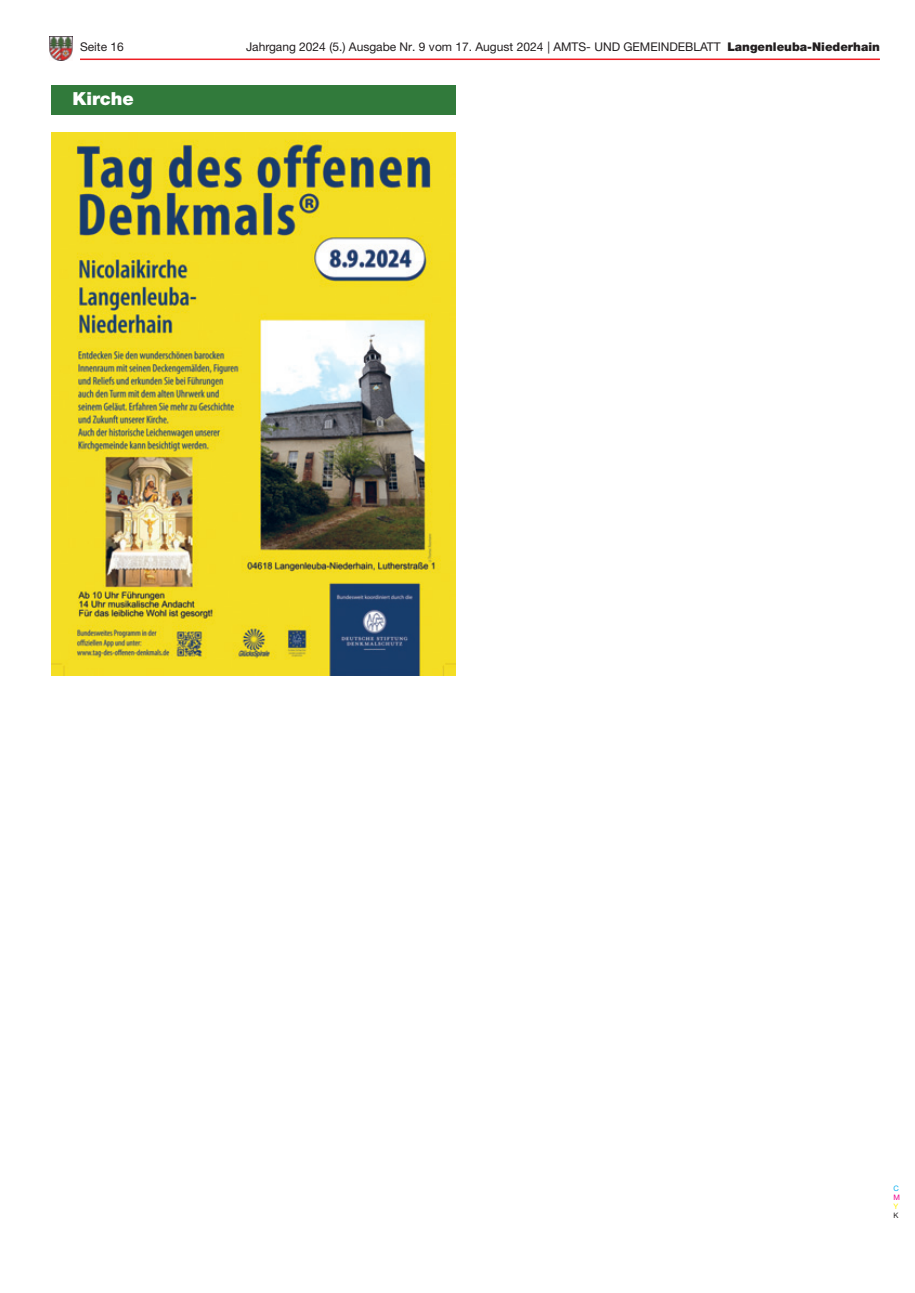
<style>
.page{position:relative;width:915px;height:1293px;background:#fff}
.page>*{position:absolute;margin:0;border:0;box-sizing:border-box;transform-origin:0 0}
.t1{font:900 18px "Helvetica Neue";color:#fff}
.t2{font:12px "Helvetica Neue";color:#231f20}
.t3{font:7.5px "Helvetica Neue";color:#00aeef}
.t4{font:7.5px "Helvetica Neue";color:#ed028c}
.t5{font:7.5px "Helvetica Neue";color:#fff101}
.t6{font:7.5px "Helvetica Neue";color:#231f20}
.s1{font-weight:900}
</style>
<div class="page">
<img style="left:49px;top:37px;width:23px;height:23px">
<hr style="left:80px;top:59px;width:799px;height:1px;background:#ee1d23">
<img style="left:51px;top:133px;width:404px;height:542px">
<div style="left:51px;top:85px;width:404px;height:30px;background:#317a3b"></div>
<p class="t2" style="left:80px;top:43px;width:45px">Seite 16</p>
<p class="t2" style="left:246px;top:43px;width:635px">Jahrgang 2024 (5.) Ausgabe Nr. 9 vom 17. August 2024 | AMTS- UND GEMEINDEBLATT <span class="s1">Langenleuba-Niederhain</span></p>
<h1 class="t1" style="left:72px;top:92px;width:63px">Kirche</h1>
<p class="t3" style="left:893px;top:1185px;width:7px">C</p>
<p class="t4" style="left:893px;top:1194px;width:8px">M</p>
<p class="t5" style="left:893px;top:1203px;width:6px">Y</p>
<p class="t6" style="left:893px;top:1212px;width:7px">K</p>
</div>
